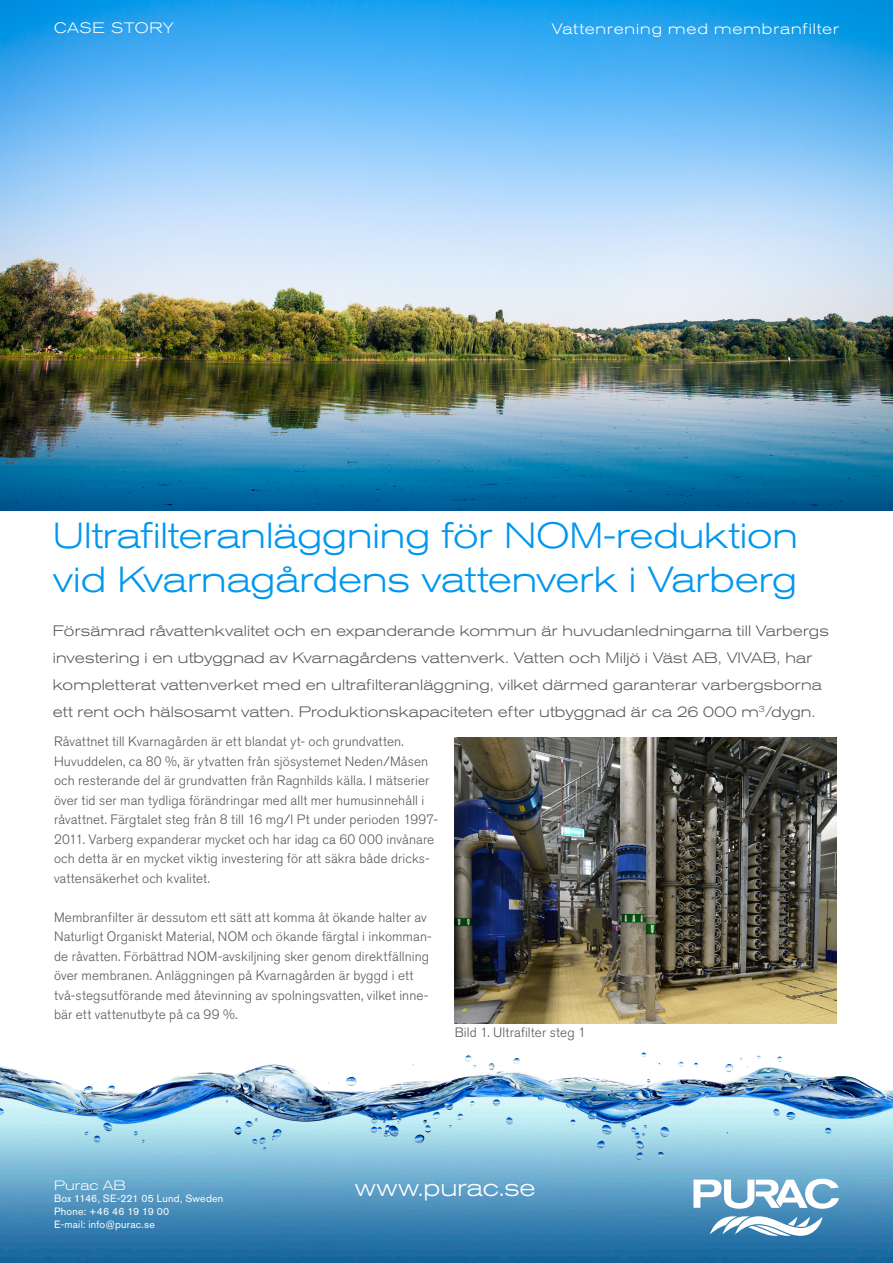
<style>
.page{position:relative;width:893px;height:1263px;background:#fff}
.page>*{position:absolute;margin:0;border:0;box-sizing:border-box;transform-origin:0 0}
.Page_head{font:300 expanded 36px/43.2px "Akzidenz Grotesk BQ";color:#0097ee}
.t1{font:300 expanded 24px "Akzidenz Grotesk BQ";letter-spacing:-.005em;color:#fff}
.pre-amble{font:300 expanded 15px/27px "Akzidenz Grotesk BQ";letter-spacing:.01em;color:#57585a}
.t2{font:300 expanded 15px "Akzidenz Grotesk BQ";letter-spacing:.06em;color:#fff}
.Copy{font:300 13.5px/19.5px "Akzidenz Grotesk BQ";letter-spacing:.01em;color:#57585a}
.t3{font:300 expanded 13.5px "Akzidenz Grotesk BQ";letter-spacing:.01em;color:#fff}
.t4{font:10.5px "Akzidenz Grotesk BQ";letter-spacing:.02em;color:#fff}
</style>
<div class="page">
<img style="left:0;top:1052px;width:893px;height:211px">
<svg style="left:693px;top:1179px;width:146px;height:57px"></svg>
<img style="left:0;top:0;width:893px;height:510px">
<img style="left:455px;top:737px;width:382px;height:286px">
<p class="t2" style="left:54px;top:20px;width:121px">CASE STORY</p>
<p class="t2" style="left:552px;top:20px;width:289px">Vattenrening med membranfilter</p>
<p class="Page_head" style="left:53px;top:514px;width:747px">Ultrafilteranläggning för NOM-reduktion vid Kvarnagårdens vattenverk i Varberg</p>
<p class="pre-amble" style="left:53px;top:617px;width:777px">Försämrad råvattenkvalitet och en expanderande kommun är huvudanledningarna till Varbergs investering i en utbyggnad av Kvarnagårdens vattenverk. Vatten och Miljö i Väst AB, VIVAB, har kompletterat vattenverket med en ultrafilteranläggning, vilket därmed garanterar varbergsborna ett rent och hälsosamt vatten. Produktionskapaciteten efter utbyggnad är ca 26 000 m<sup>3</sup>/dygn.</p>
<p class="Copy" style="left:54px;top:732px;width:351px">Råvattnet till Kvarnagården är ett blandat yt- och grundvatten.</p>
<p class="Copy" style="left:54px;top:751px;width:385px">Huvuddelen, ca 80 %, är ytvatten från sjösystemet Neden/Måsen och resterande del är grundvatten från Ragnhilds källa. I mätserier över tid ser man tydliga förändringar med allt mer humusinnehåll i råvattnet. Färgtalet steg från 8 till 16 mg/l Pt under perioden 1997- 2011. Varberg expanderar mycket och har idag ca 60 000 invånare och detta är en mycket viktig investering för att säkra både dricks&shy;vattensäkerhet och kvalitet.</p>
<p class="Copy" style="left:54px;top:907px;width:379px">Membranfilter är dessutom ett sätt att komma åt ökande halter av Naturligt Organiskt Material, NOM och ökande färgtal i inkomman&shy;de råvatten. Förbättrad NOM-avskiljning sker genom direktfällning över membranen. Anläggningen på Kvarnagården är byggd i ett två-stegsutförande med åtevinning av spolningsvatten, vilket inne&shy;bär ett vattenutbyte på ca 99 %.</p>
<p class="Copy" style="left:455px;top:1023px;width:133px">Bild 1. Ultrafilter steg 1</p>
<p class="t3" style="left:54px;top:1177px;width:73px">Purac AB</p>
<p class="t4" style="left:54px;top:1192px;width:171px">Box 1146, SE-221 05 Lund, Sweden</p>
<p class="t1" style="left:355px;top:1174px;width:182px">www.purac.se</p>
<p class="t4" style="left:54px;top:1205px;width:117px">Phone: +46 46 19 19 00</p>
<p class="t4" style="left:54px;top:1218px;width:102px">E-mail: info@purac.se</p>
</div>
